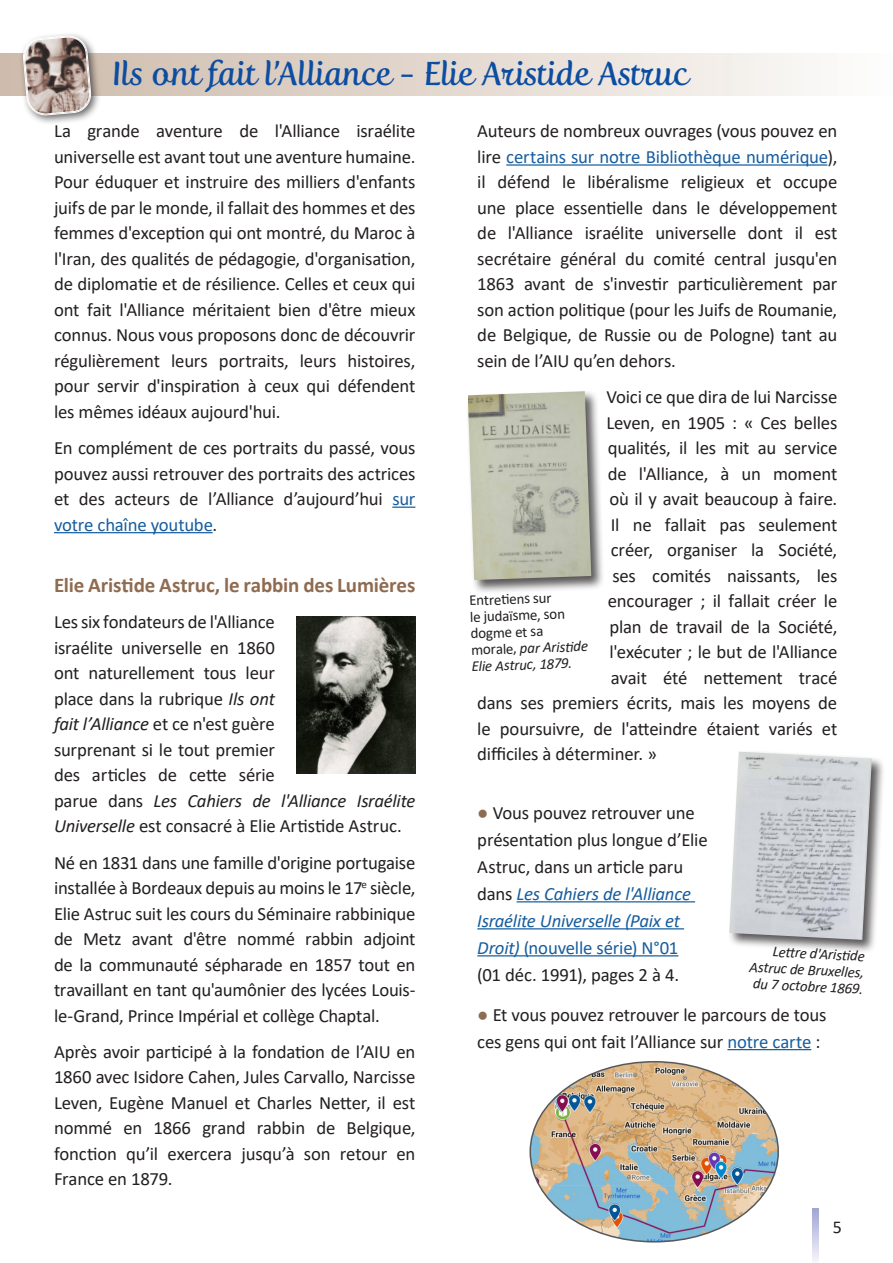
<style>
.page{position:relative;width:893px;height:1263px;background:#fff}
.page>*{position:absolute;margin:0;border:0;box-sizing:border-box;transform-origin:0 0}
.t1{font:33px "Fertigo Pro Script";letter-spacing:.005em;color:#0d4da1}
.t2{font:700 21px "Calibri";letter-spacing:-.005em;color:#8f6b50}
.t3{font:18.75px/25.5px "Calibri";letter-spacing:-.01em;color:#231f20;text-align:justify}
.t4{font:18px "Calibri";color:#231f20}
.t5{font:15px/16.5px "Calibri";color:#231f20}
.t6{font:italic 15px/16.5px "Calibri";color:#231f20;text-align:right}
.s1{color:#175d9e}
.s2{font-style:italic}
.s3{color:#8f6b50}
.s4{font-style:italic;color:#175d9e}
</style>
<div class="page">
<div style="left:0;top:53px;width:893px;height:43px;background:linear-gradient(to right,#ccb8a8,#fdfcfa)"></div>
<svg style="left:392px;top:507px;width:23px;height:1px"></svg>
<hr style="left:54px;top:532px;width:159px;height:1px;background:#175d9e">
<hr style="left:506px;top:164px;width:321px;height:2px;background:#175d9e">
<hr style="left:517px;top:901px;width:178px;height:1px;background:#175d9e">
<hr style="left:477px;top:928px;width:207px;height:1px;background:#175d9e">
<hr style="left:477px;top:955px;width:201px;height:1px;background:#175d9e">
<hr style="left:727px;top:1049px;width:84px;height:1px;background:#175d9e">
<div style="left:19px;top:31px;width:83px;height:95px;background:#231f20;opacity:.75"></div>
<svg style="left:23px;top:35px;width:68px;height:81px;background:#a99b96"></svg>
<img style="left:296px;top:617px;width:119px;height:157px">
<div style="left:466px;top:389px;width:139px;height:205px;background:#231f20;opacity:.75"></div>
<img style="left:468px;top:391px;width:123px;height:189px">
<div style="left:728px;top:750px;width:158px;height:203px;background:#231f20;opacity:.75"></div>
<img style="left:729px;top:752px;width:143px;height:188px">
<img style="left:530px;top:1062px;width:248px;height:180px">
<h1 class="t1" style="left:111px;top:54px;width:578px">Ils ont fait l’Alliance - Elie Aristide Astruc</h1>
<p class="t3" style="left:54px;top:118px;width:363px">La grande aventure de l'Alliance israélite universelle est avant tout une aventure humaine.<br>Pour éduquer et instruire des milliers d'enfants juifs de par le monde, il fallait des hommes et des femmes d'exception qui ont montré, du Maroc à l'Iran, des qualités de pédagogie, d'organisation, de diplomatie et de résilience. Celles et ceux qui ont fait l'Alliance méritaient bien d'être mieux connus. Nous vous proposons donc de découvrir régulièrement leurs portraits, leurs histoires, pour servir d'inspiration à ceux qui défendent les mêmes idéaux aujourd'hui.</p>
<p class="t3" style="left:54px;top:435px;width:363px">En complément de ces portraits du passé, vous pouvez aussi retrouver des portraits des actrices et des acteurs de l’Alliance d’aujourd’hui <span class="s1">sur votre chaîne youtube</span>.</p>
<p class="t2" style="left:54px;top:570px;width:363px">Elie Aristide Astruc, le rabbin des Lumières</p>
<p class="t3" style="left:54px;top:609px;width:363px;text-align:left">Les six fondateurs de l'Alliance<br>israélite universelle en 1860<br>ont naturellement tous leur<br>place dans la rubrique <span class="s2">Ils ont<br>fait l’Alliance</span> et ce n'est guère<br>surprenant si le tout premier<br>des articles de cette série<br>parue dans <span class="s2">Les Cahiers de l'Alliance Israélite Universelle</span> est consacré à Elie Artistide Astruc.</p>
<p class="t3" style="left:54px;top:849px;width:363px">Né en 1831 dans une famille d'origine portugaise installée à Bordeaux depuis au moins le 17<sup>e</sup> siècle, Elie Astruc suit les cours du Séminaire rabbinique de Metz avant d'être nommé rabbin adjoint de la communauté sépharade en 1857 tout en travaillant en tant qu'aumônier des lycées Louis&shy;le-Grand, Prince Impérial et collège Chaptal.</p>
<p class="t3" style="left:54px;top:1038px;width:363px">Après avoir participé à la fondation de l’AIU en 1860 avec Isidore Cahen, Jules Carvallo, Narcisse Leven, Eugène Manuel et Charles Netter, il est nommé en 1866 grand rabbin de Belgique, fonction qu’il exercera jusqu’à son retour en France en 1879.</p>
<p class="t3" style="left:477px;top:118px;width:362px">Auteurs de nombreux ouvrages (vous pouvez en lire <span class="s1">certains sur notre Bibliothèque numérique</span>), il défend le libéralisme religieux et occupe une place essentielle dans le développement de l'Alliance israélite universelle dont il est secrétaire général du comité central jusqu'en 1863 avant de s'investir particulièrement par son action politique (pour les Juifs de Roumanie, de Belgique, de Russie ou de Pologne) tant au sein de l’AIU qu’en dehors.</p>
<p class="t3" style="left:606px;top:384px;width:233px">Voici ce que dira de lui Narcisse</p>
<p class="t3" style="left:606px;top:409px;width:232px">Leven, en 1905 : « Ces belles</p>
<p class="t3" style="left:608px;top:435px;width:231px">qualités, il les mit au service</p>
<p class="t3" style="left:608px;top:460px;width:231px">de l'Alliance, à un moment</p>
<p class="t3" style="left:609px;top:486px;width:229px">où il y avait beaucoup à faire.</p>
<p class="t3" style="left:611px;top:511px;width:228px">Il ne fallait pas seulement</p>
<p class="t3" style="left:611px;top:537px;width:228px">créer, organiser la Société,</p>
<p class="t3" style="left:612px;top:562px;width:227px">ses comités naissants, les</p>
<p class="t3" style="left:608px;top:588px;width:231px">encourager ; il fallait créer le</p>
<p class="t3" style="left:609px;top:613px;width:230px">plan de travail de la Société,</p>
<p class="t3" style="left:609px;top:639px;width:229px">l'exécuter ; le but de l'Alliance</p>
<p class="t3" style="left:611px;top:664px;width:228px">avait été nettement tracé</p>
<p class="t3" style="left:477px;top:690px;width:361px">dans ses premiers écrits, mais les moyens de</p>
<p class="t3" style="left:477px;top:715px;width:362px">le poursuivre, de l'atteindre étaient variés et</p>
<p class="t3" style="left:477px;top:741px;width:181px">difficiles à déterminer. »</p>
<p class="t5" style="left:469px;top:592px;width:119px;rotate:-2deg">Entreti ens sur<br>le judaïsme, son dogme et sa morale, <span class="s2">par Aristi de<br>Elie Astruc, 1879.</span></p>
<p class="t3" style="left:477px;top:798px;width:232px;line-height:27px;text-align:left"><span class="s3">●</span> Vous pouvez retrouver une présentation plus longue d’Elie<br>Astruc, dans un article paru dans <span class="s4">Les Cahiers de l'Alliance<br>Israélite Universelle (Paix et<br>Droit)</span> <span class="s1">(nouvelle série) N°01<br></span>(01 déc. 1991), pages 2 à 4.</p>
<p class="t3" style="left:477px;top:1000px;width:351px;line-height:27px"><span class="s3">●</span> Et vous pouvez retrouver le parcours de tous ces gens qui ont fait l’Alliance sur <span class="s1">notre carte</span> :</p>
<p class="t6" style="left:751px;top:941px;width:116px;rotate:3deg">Lett re d'Aristi de<br>Astruc de Bruxelles, du 7 octobre 1869.</p>
<p class="t4" style="left:833px;top:1214px;width:11px">5</p>
</div>
